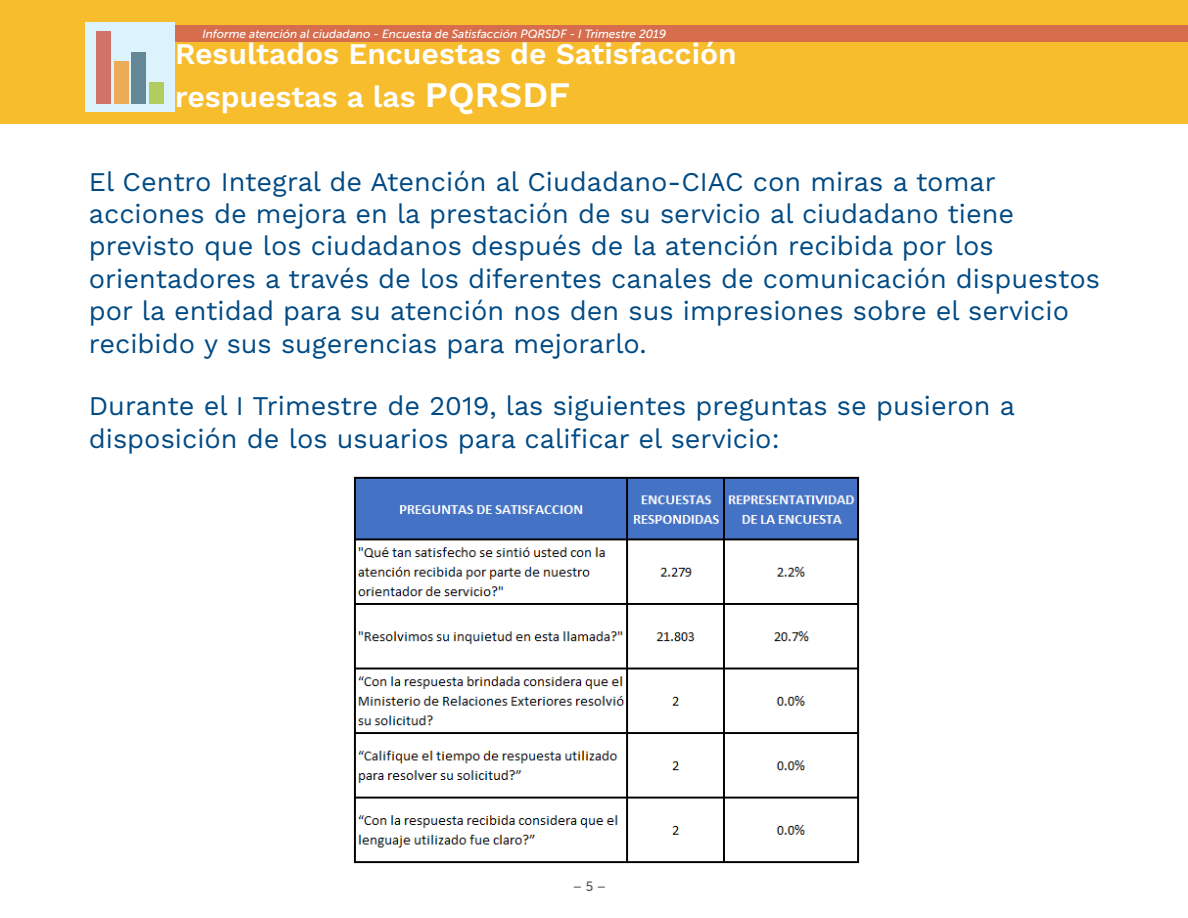
<style>
.page{position:relative;width:1188px;height:918px;background:#fff}
.page>*{position:absolute;margin:0;border:0;box-sizing:border-box;transform-origin:0 0}
.t1{font:600 30px/43.2px "Work Sans";color:#fff}
.t2{font:27px/32.4px "Work Sans";color:#004a84}
.t3{font:13.5px "Museo Sans 500";color:#57585a}
.t4{font:italic 11.85px "Museo Sans 500";color:#fff}
.s1{font-size:36px}
</style>
<div class="page">
<div style="left:0;top:0;width:1188px;height:123px;background:#f7bd2d"></div>
<div style="left:93px;top:25px;width:1095px;height:16px;background:#d66e4e"></div>
<div style="left:85px;top:22px;width:90px;height:89px;background:#dcf2fc"></div>
<div style="left:96px;top:32px;width:15px;height:72px;background:#d17369"></div>
<div style="left:114px;top:61px;width:15px;height:43px;background:#ebab57"></div>
<div style="left:131px;top:52px;width:15px;height:52px;background:#638796"></div>
<div style="left:149px;top:83px;width:15px;height:21px;background:#b0cc5e"></div>
<img style="left:353px;top:476px;width:507px;height:388px">
<p class="t4" style="left:202px;top:27px;width:465px">Informe atención al ciudadano - Encuesta de Satisfacción PQRSDF - I Trimestre 2019</p>
<p class="t1" style="left:175px;top:34px;width:563px">Resultados Encuestas de Satisfacción respuestas a las <span class="s1">PQRSDF</span></p>
<p class="t2" style="left:89px;top:166px;width:1013px">El Centro Integral de Atención al Ciudadano-CIAC con miras a tomar acciones de mejora en la prestación de su servicio al ciudadano tiene previsto que los ciudadanos después de la atención recibida por los orientadores a través de los diferentes canales de comunicación dispuestos por la entidad para su atención nos den sus impresiones sobre el servicio recibido y sus sugerencias para mejorarlo.</p>
<p class="t2" style="left:89px;top:391px;width:928px">Durante el I Trimestre de 2019, las siguientes preguntas se pusieron a disposición de los usuarios para calificar el servicio:</p>
<p class="t3" style="left:573px;top:879px;width:35px">– 5 –</p>
</div>
